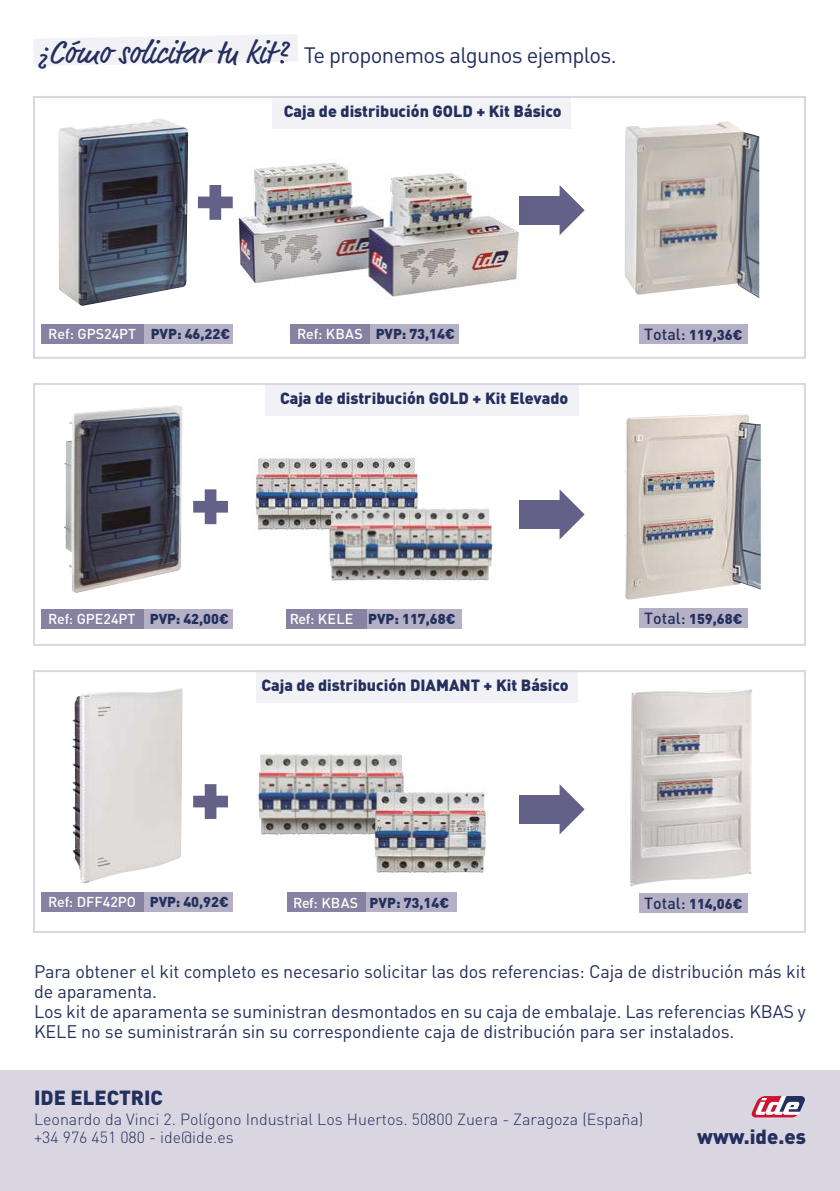
<style>
.page{position:relative;width:840px;height:1191px;background:#fff}
.page>*{position:absolute;margin:0;border:0;box-sizing:border-box;transform-origin:0 0}
.t1{font:22px "DIN Pro";letter-spacing:-.03em;color:#232f5d}
.t2{font:900 20.2px "DIN Pro";color:#232f5d}
.t3{font:18px/20px "DIN Pro";letter-spacing:-.01em;color:#232f5d}
.t4{font:900 16px "DIN Pro";color:#232f5d}
.t5{font:300 16px/18.6px "DIN Pro";color:#232f5d}
.t6{font:900 14.2px "DIN Pro";color:#232f5d}
.t7{font:500 14.2px "DIN Pro";color:#fff}
.s1{font-family:"Market Pro";font-size:32.6px}
.s2{font-weight:900;color:#232f5d}
.s3{font-weight:500;color:#fff}
.s4{font-weight:500;font-size:16px}
</style>
<div class="page">
<div style="left:0;top:1069px;width:839px;height:100px;background:#d9d6e2"></div>
<svg style="left:34px;top:34px;width:264px;height:32px"></svg>
<svg style="left:751px;top:1096px;width:53px;height:21px"></svg>
<img style="left:624px;top:121px;width:134px;height:177px">
<div style="left:272px;top:96px;width:298px;height:32px;background:#f2f1f6"></div>
<svg style="left:198px;top:185px;width:34px;height:35px"></svg>
<div style="left:519px;top:196px;width:41px;height:29px;background:#646188"></div>
<svg style="left:559px;top:185px;width:25px;height:50px"></svg>
<div style="left:41px;top:324px;width:104px;height:20px;background:#8782a1"></div>
<div style="left:145px;top:324px;width:87px;height:20px;background:#b5b0c5"></div>
<div style="left:290px;top:324px;width:80px;height:20px;background:#8782a1"></div>
<div style="left:370px;top:324px;width:88px;height:20px;background:#b5b0c5"></div>
<div style="left:639px;top:324px;width:108px;height:20px;background:#b5b0c5"></div>
<div style="left:639px;top:608px;width:108px;height:20px;background:#b5b0c5"></div>
<div style="left:639px;top:893px;width:108px;height:20px;background:#b5b0c5"></div>
<img style="left:58px;top:118px;width:130px;height:188px">
<div style="left:33px;top:96px;width:772px;height:263px;border:2px solid #d9d6e2"></div>
<img style="left:232px;top:159px;width:289px;height:138px">
<div style="left:256px;top:670px;width:321px;height:32px;background:#f2f1f6"></div>
<div style="left:33px;top:670px;width:772px;height:263px;border:2px solid #d9d6e2"></div>
<svg style="left:193px;top:784px;width:35px;height:35px"></svg>
<div style="left:519px;top:795px;width:41px;height:28px;background:#646188"></div>
<svg style="left:559px;top:784px;width:25px;height:50px"></svg>
<div style="left:41px;top:892px;width:104px;height:20px;background:#8782a1"></div>
<div style="left:145px;top:892px;width:87px;height:20px;background:#b5b0c5"></div>
<div style="left:287px;top:892px;width:79px;height:20px;background:#8782a1"></div>
<div style="left:366px;top:892px;width:90px;height:20px;background:#b5b0c5"></div>
<img style="left:72px;top:688px;width:110px;height:195px">
<img style="left:630px;top:689px;width:122px;height:197px">
<img style="left:258px;top:751px;width:146px;height:85px">
<img style="left:372px;top:787px;width:116px;height:86px">
<div style="left:265px;top:383px;width:313px;height:32px;background:#f2f1f6"></div>
<svg style="left:193px;top:489px;width:35px;height:35px"></svg>
<div style="left:519px;top:500px;width:41px;height:29px;background:#646188"></div>
<svg style="left:559px;top:489px;width:25px;height:50px"></svg>
<div style="left:41px;top:609px;width:104px;height:20px;background:#8782a1"></div>
<div style="left:145px;top:609px;width:87px;height:20px;background:#b5b0c5"></div>
<div style="left:286px;top:609px;width:81px;height:20px;background:#8782a1"></div>
<div style="left:367px;top:609px;width:94px;height:20px;background:#b5b0c5"></div>
<img style="left:64px;top:405px;width:118px;height:188px">
<img style="left:251px;top:457px;width:168px;height:75px">
<img style="left:328px;top:503px;width:165px;height:78px">
<div style="left:33px;top:383px;width:772px;height:263px;border:2px solid #d9d6e2"></div>
<img style="left:624px;top:413px;width:136px;height:186px">
<div style="left:0;top:1157px;width:839px;height:34px;background:#d9d6e2"></div>
<p class="t1" style="left:37px;top:38px;width:580px"><span class="s1">¿Cómo solicitar tu kit?</span> Te proponemos algunos ejemplos.</p>
<p class="t4" style="left:284px;top:97px;width:279px">Caja de distribución GOLD + Kit Básico</p>
<p class="t7" style="left:48px;top:322px;width:183px">Ref: GPS24PT <span class="s2">PVP: 46,22€</span></p>
<p class="t6" style="left:297px;top:322px;width:159px"><span class="s3">Ref: KBAS</span> PVP: 73,14€</p>
<p class="t6" style="left:644px;top:322px;width:100px"><span class="s4">Total:</span> 119,36€</p>
<p class="t4" style="left:280px;top:384px;width:290px">Caja de distribución GOLD + Kit Elevado</p>
<p class="t7" style="left:48px;top:607px;width:182px">Ref: GPE24PT <span class="s2">PVP: 42,00€</span></p>
<p class="t6" style="left:289px;top:607px;width:167px"><span class="s3">Ref: KELE</span> PVP: 117,68€</p>
<p class="t4" style="left:261px;top:671px;width:308px">Caja de distribución DIAMANT + Kit Básico</p>
<p class="t6" style="left:644px;top:606px;width:100px"><span class="s4">Total:</span> 159,68€</p>
<p class="t7" style="left:48px;top:891px;width:182px">Ref: DFF42PO <span class="s2">PVP: 40,92€</span></p>
<p class="t6" style="left:293px;top:890px;width:157px"><span class="s3">Ref: KBAS</span> PVP: 73,14€</p>
<p class="t6" style="left:644px;top:891px;width:100px"><span class="s4">Total:</span> 114,06€</p>
<p class="t3" style="left:34px;top:959px;width:773px">Para obtener el kit completo es necesario solicitar las dos referencias: Caja de distribución más kit de aparamenta.<br>Los kit de aparamenta se suministran desmontados en su caja de embalaje. Las referencias KBAS y KELE no se suministrarán sin su correspondiente caja de distribución para ser instalados.</p>
<p class="t2" style="left:34px;top:1080px;width:130px">IDE ELECTRIC</p>
<p class="t5" style="left:34px;top:1108px;width:610px">Leonardo da Vinci 2. Polígono Industrial Los Huertos. 50800 Zuera - Zaragoza (España) +34 976 451 080 - ide@ide.es</p>
<p class="t2" style="left:697px;top:1119px;width:110px">www.ide.es</p>
</div>
